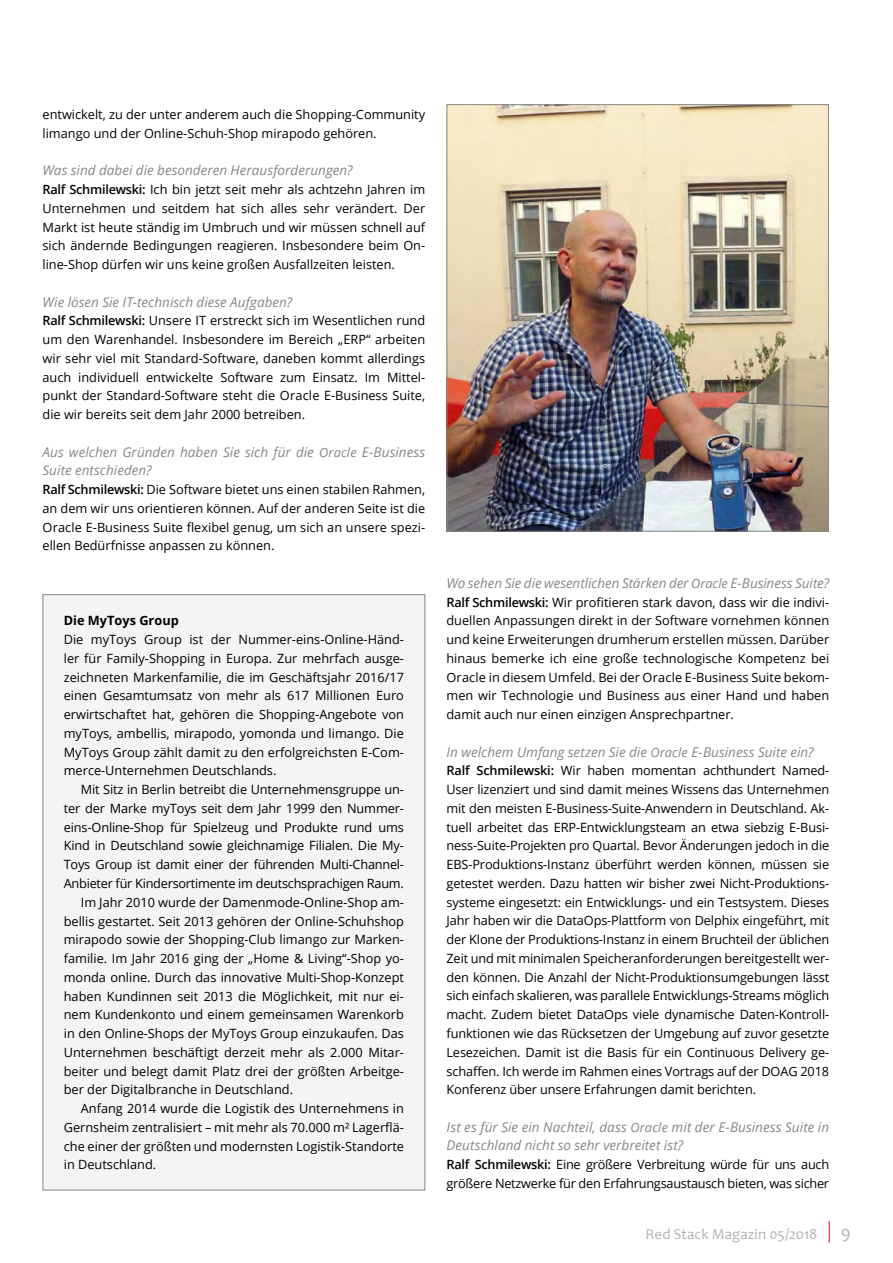
<style>
.page{position:relative;width:893px;height:1263px;background:#fff}
.page>*{position:absolute;margin:0;border:0;box-sizing:border-box;transform-origin:0 0}
.t1{font:18px "Candara";color:#b3b2b2}
.t2{font:15px "Candara";letter-spacing:.005em;color:#b3b2b2}
.t3{font:italic 13.5px/18.8px "Open Sans";color:#878787}
.t4{font:12.75px/18.8px "Open Sans";color:#000;text-align:justify}
.t5{font:12.75px/18.8px "Open Sans";letter-spacing:-.02em;color:#000}
.t6{font:700 12.75px "Open Sans";color:#000}
.s1{font-weight:600}
.s2{font-size:12.75px}
</style>
<div class="page">
<svg style="left:829px;top:1221px;width:1px;height:21px"></svg>
<div style="left:43px;top:594px;width:382px;height:596px;background:#f4f4f4;border:1px solid #878787"></div>
<img style="left:448px;top:106px;width:379px;height:424px">
<p class="t4" style="left:43px;top:105px;width:384px">entwickelt, zu der unter anderem auch die Shopping-Community limango und der Online-Schuh-Shop mirapodo gehören.</p>
<p class="t3" style="left:43px;top:161px;width:312px">Was sind dabei die besonderen Herausforderungen?</p>
<p class="t4" style="left:43px;top:180px;width:384px"><span class="s1">Ralf Schmilewski:</span> Ich bin jetzt seit mehr als achtzehn Jahren im Unternehmen und seitdem hat sich alles sehr verändert. Der Markt ist heute ständig im Umbruch und wir müssen schnell auf sich ändernde Bedingungen reagieren. Insbesondere beim On&shy;line-Shop dürfen wir uns keine großen Ausfallzeiten leisten.</p>
<p class="t3" style="left:43px;top:292px;width:251px">Wie lösen Sie IT-technisch diese Aufgaben?</p>
<p class="t4" style="left:43px;top:311px;width:384px"><span class="s1">Ralf Schmilewski:</span> Unsere IT erstreckt sich im Wesentlichen rund um den Warenhandel. Insbesondere im Bereich „ERP“ arbeiten wir sehr viel mit Standard-Software, daneben kommt allerdings auch individuell entwickelte Software zum Einsatz. Im Mittel&shy;punkt der Standard-Software steht die Oracle E-Business Suite, die wir bereits seit dem Jahr 2000 betreiben.</p>
<p class="t3" style="left:43px;top:442px;width:384px">Aus welchen Gründen haben Sie sich für die <span class="s2">Oracle</span> E-Business<br>Suite entschieden?</p>
<p class="t4" style="left:43px;top:480px;width:384px"><span class="s1">Ralf Schmilewski:</span> Die Software bietet uns einen stabilen Rahmen, an dem wir uns orientieren können. Auf der anderen Seite ist die Oracle E-Business Suite flexibel genug, um sich an unsere spezi&shy;ellen Bedürfnisse anpassen zu können.</p>
<p class="t6" style="left:64px;top:612px;width:116px">Die MyToys Group</p>
<p class="t4" style="left:64px;top:630px;width:342px">Die myToys Group ist der Nummer-eins-Online-Händ&shy;ler für Family-Shopping in Europa. Zur mehrfach ausge&shy;zeichneten Markenfamilie, die im Geschäftsjahr 2016/17 einen Gesamtumsatz von mehr als 617 Millionen Euro erwirtschaftet hat, gehören die Shopping-Angebote von myToys, ambellis, mirapodo, yomonda und limango. Die MyToys Group zählt damit zu den erfolgreichsten E-Com&shy;merce-Unternehmen Deutschlands.</p>
<p class="t4" style="left:81px;top:780px;width:325px">Mit Sitz in Berlin betreibt die Unternehmensgruppe un-</p>
<p class="t4" style="left:64px;top:799px;width:342px">ter der Marke myToys seit dem Jahr 1999 den Nummer-</p>
<p class="t4" style="left:64px;top:817px;width:342px">eins-Online-Shop für Spielzeug und Produkte rund ums</p>
<p class="t4" style="left:64px;top:836px;width:341px">Kind in Deutschland sowie gleichnamige Filialen. Die My-</p>
<p class="t5" style="left:64px;top:855px;width:342px">Toys Group ist damit einer der führenden Multi-Channel-</p>
<p class="t5" style="left:64px;top:874px;width:342px">Anbieter für Kindersortimente im deutschsprachigen Raum.</p>
<p class="t4" style="left:81px;top:892px;width:325px">Im Jahr 2010 wurde der Damenmode-Online-Shop am-</p>
<p class="t4" style="left:64px;top:911px;width:342px">bellis gestartet. Seit 2013 gehören der Online-Schuhshop</p>
<p class="t4" style="left:64px;top:930px;width:342px">mirapodo sowie der Shopping-Club limango zur Marken-</p>
<p class="t4" style="left:64px;top:949px;width:342px">familie. Im Jahr 2016 ging der „Home &amp; Living“-Shop yo-</p>
<p class="t4" style="left:64px;top:967px;width:342px">monda online. Durch das innovative Multi-Shop-Konzept</p>
<p class="t4" style="left:64px;top:986px;width:342px">haben Kundinnen seit 2013 die Möglichkeit, mit nur ei-</p>
<p class="t4" style="left:64px;top:1005px;width:342px">nem Kundenkonto und einem gemeinsamen Warenkorb</p>
<p class="t4" style="left:64px;top:1024px;width:342px">in den Online-Shops der MyToys Group einzukaufen. Das</p>
<p class="t4" style="left:64px;top:1042px;width:342px">Unternehmen beschäftigt derzeit mehr als 2.000 Mitar-</p>
<p class="t4" style="left:64px;top:1061px;width:342px">beiter und belegt damit Platz drei der größten Arbeitge-</p>
<p class="t4" style="left:64px;top:1080px;width:231px">ber der Digitalbranche in Deutschland.</p>
<p class="t4" style="left:81px;top:1099px;width:325px">Anfang 2014 wurde die Logistik des Unternehmens in</p>
<p class="t4" style="left:64px;top:1117px;width:342px">Gernsheim zentralisiert – mit mehr als 70.000 m² Lagerflä-</p>
<p class="t4" style="left:64px;top:1136px;width:342px">che einer der größten und modernsten Logistik-Standorte</p>
<p class="t4" style="left:64px;top:1155px;width:94px">in Deutschland.</p>
<p class="t3" style="left:446px;top:573px;width:384px">Wo sehen Sie die wesentlichen Stärken der <span class="s2">Oracle</span> E-Business Suite?</p>
<p class="t4" style="left:446px;top:592px;width:384px"><span class="s1">Ralf Schmilewski:</span> Wir profitieren stark davon, dass wir die indivi&shy;duellen Anpassungen direkt in der Software vornehmen können und keine Erweiterungen drumherum erstellen müssen. Darüber hinaus bemerke ich eine große technologische Kompetenz bei Oracle in diesem Umfeld. Bei der Oracle E-Business Suite bekom&shy;men wir Technologie und Business aus einer Hand und haben damit auch nur einen einzigen Ansprechpartner.</p>
<p class="t3" style="left:446px;top:742px;width:369px">In welchem Umfang setzen Sie die <span class="s2">Oracle</span> E-Business Suite ein?</p>
<p class="t4" style="left:446px;top:761px;width:384px"><span class="s1">Ralf Schmilewski:</span> Wir haben momentan achthundert Named-User lizenziert und sind damit meines Wissens das Unternehmen mit den meisten E-Business-Suite-Anwendern in Deutschland. Ak&shy;tuell arbeitet das ERP-Entwicklungsteam an etwa siebzig E-Busi&shy;ness-Suite-Projekten pro Quartal. Bevor Änderungen jedoch in die EBS-Produktions-Instanz überführt werden können, müssen sie getestet werden. Dazu hatten wir bisher zwei Nicht-Produktions&shy;systeme eingesetzt: ein Entwicklungs- und ein Testsystem. Dieses Jahr haben wir die DataOps-Plattform von Delphix eingeführt, mit der Klone der Produktions-Instanz in einem Bruchteil der üblichen Zeit und mit minimalen Speicheranforderungen bereitgestellt wer&shy;den können. Die Anzahl der Nicht-Produktionsumgebungen lässt sich einfach skalieren, was parallele Entwicklungs-Streams möglich macht. Zudem bietet DataOps viele dynamische Daten-Kontroll&shy;funktionen wie das Rücksetzen der Umgebung auf zuvor gesetzte Lesezeichen. Damit ist die Basis für ein Continuous Delivery ge&shy;schaffen. Ich werde im Rahmen eines Vortrags auf der DOAG 2018<br>Konferenz über unsere Erfahrungen damit berichten.</p>
<p class="t3" style="left:446px;top:1117px;width:384px">Ist es für Sie ein Nachteil, dass <span class="s2">Oracle</span> mit der E-Business Suite in<br>Deutschland nicht so sehr verbreitet ist?</p>
<p class="t5" style="left:446px;top:1155px;width:384px"><span class="s1">Ralf Schmilewski:</span> Eine größere Verbreitung würde für uns auch größere Netzwerke für den Erfahrungsaustausch bieten, was sicher</p>
<p class="t2" style="left:646px;top:1224px;width:173px">Red Stack Magazin 05/2018</p>
<h1 class="t1" style="left:841px;top:1221px;width:11px">9</h1>
</div>
